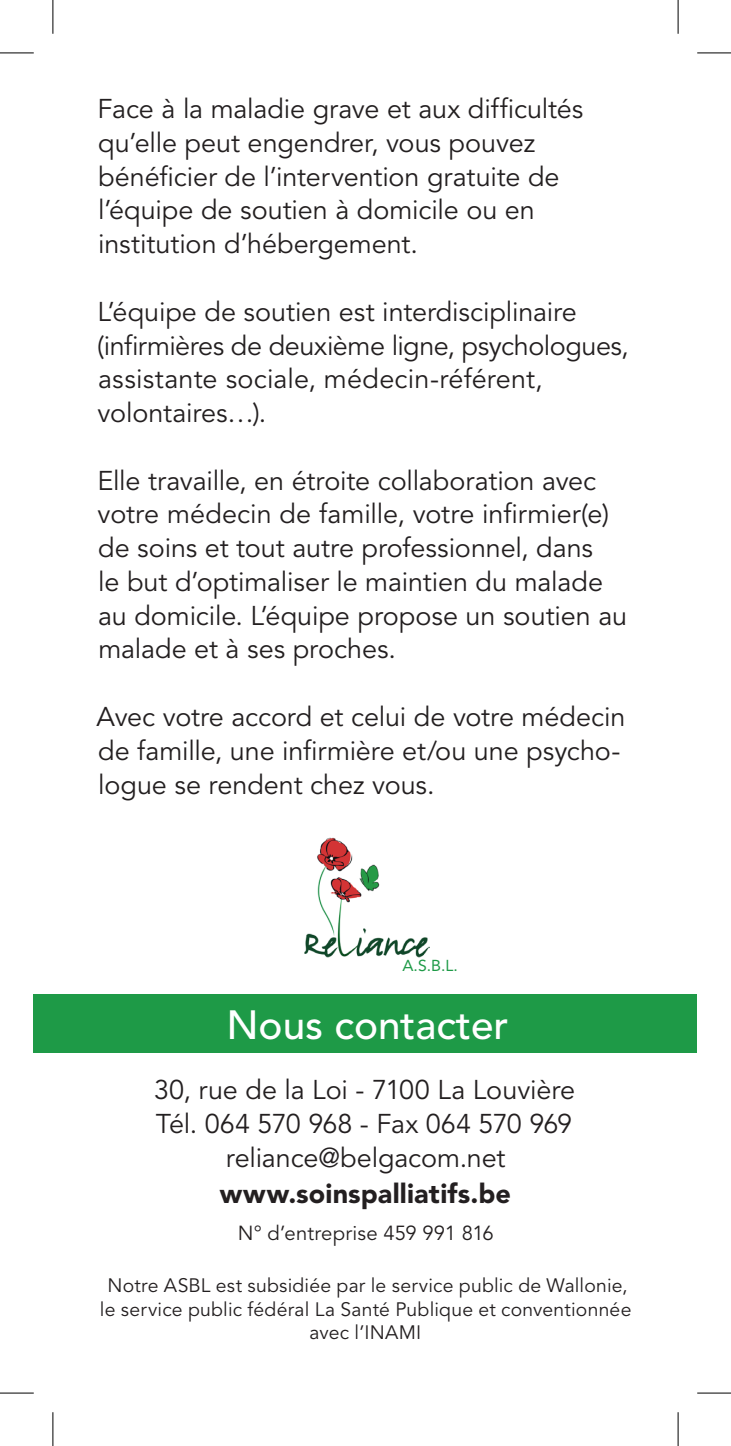
<style>
.page{position:relative;width:731px;height:1446px;background:#fff}
.page>*{position:absolute;margin:0;border:0;box-sizing:border-box;transform-origin:0 0}
.t1{font:500 40.5px "Avenir";color:#fff}
.t2{font:27px/33.8px "Avenir";letter-spacing:-.005em;color:#231f20}
.t3{font:900 27px "Avenir";letter-spacing:.005em;color:#231f20}
.t4{font:20.25px "Avenir";letter-spacing:.01em;color:#231f20}
.t5{font:19.35px/23.2px "Avenir";letter-spacing:.01em;color:#231f20;text-align:center}
.t6{font:15.75px "Avenir";color:#1e9a47}
</style>
<div class="page">
<img style="left:304px;top:837px;width:125px;height:121px">
<div style="left:34px;top:994px;width:663px;height:58px;background:#1e9a47"></div>
<hr style="left:0;top:53px;width:34px;height:1px;background:#000">
<hr style="left:697px;top:53px;width:34px;height:1px;background:#000">
<hr style="left:0;top:1392px;width:34px;height:1px;background:#000">
<hr style="left:697px;top:1392px;width:34px;height:1px;background:#000">
<hr style="left:53px;top:0;width:1px;height:34px;background:#000">
<hr style="left:53px;top:1411px;width:1px;height:34px;background:#000">
<hr style="left:678px;top:0;width:1px;height:34px;background:#000">
<hr style="left:678px;top:1411px;width:1px;height:34px;background:#000">
<p class="t2" style="left:98px;top:93px;width:487px">Face à la maladie grave et aux difficultés qu’elle peut engendrer, vous pouvez bénéficier de l’intervention gratuite de l’équipe de soutien à domicile ou en institution d’hébergement.</p>
<p class="t2" style="left:97px;top:295px;width:533px">L’équipe de soutien est interdisciplinaire (infirmières de deuxième ligne, psychologues, assistante sociale, médecin-référent, volontaires…).</p>
<p class="t2" style="left:98px;top:464px;width:531px">Elle travaille, en étroite collaboration avec votre médecin de famille, votre infirmier(e) de soins et tout autre professionnel, dans<br>le but d’optimaliser le maintien du malade au domicile. L’équipe propose un soutien au malade et à ses proches.</p>
<p class="t2" style="left:97px;top:700px;width:530px">Avec votre accord et celui de votre médecin de famille, une infirmière et/ou une psycho&shy;logue se rendent chez vous.</p>
<p class="t6" style="left:402px;top:956px;width:57px">A.S.B.L.</p>
<h1 class="t1" style="left:226px;top:1001px;width:284px">Nous contacter</h1>
<p class="t2" style="left:154px;top:1073px;width:422px;text-align:center">30, rue de la Loi - 7100 La Louvière<br>Tél. 064 570 968 - Fax 064 570 969 reliance@belgacom.net</p>
<p class="t3" style="left:220px;top:1177px;width:293px">www.soinspalliatifs.be</p>
<p class="t4" style="left:238px;top:1220px;width:258px">N° d’entreprise 459 991 816</p>
<p class="t5" style="left:100px;top:1274px;width:533px">Notre ASBL est subsidiée par le service public de Wallonie, le service public fédéral La Santé Publique et conventionnée avec l’INAMI</p>
</div>
